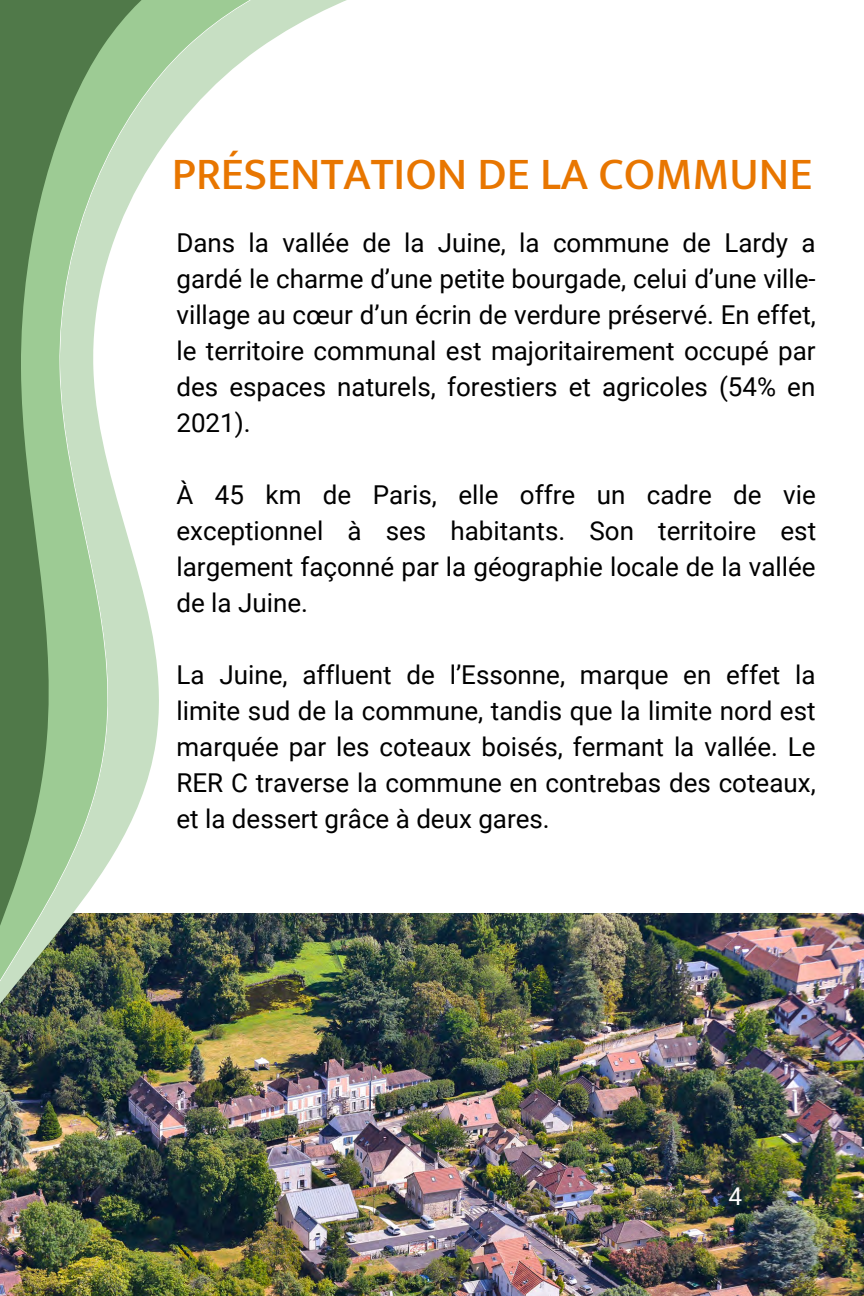
<style>
.page{position:relative;width:864px;height:1296px;background:#fff}
.page>*{position:absolute;margin:0;border:0;box-sizing:border-box;transform-origin:0 0}
.t1{font:500 45.4px "Mukta";color:#e87600}
.t2{font:26px/36px "Roboto";color:#000;text-align:justify}
.t3{font:24.5px "Roboto";color:#fff}
</style>
<div class="page">
<img style="left:0;top:914px;width:864px;height:382px">
<svg style="left:0;top:0;width:413px;height:1087px"></svg>
<svg style="left:0;top:0;width:303px;height:1084px"></svg>
<svg style="left:0;top:0;width:178px;height:1082px"></svg>
<p class="t1" style="left:172px;top:146px;width:642px">PRÉSENTATION DE LA COMMUNE</p>
<p class="t2" style="left:176px;top:225px;width:641px">Dans la vallée de la Juine, la commune de Lardy a gardé le charme d’une petite bourgade, celui d’une ville&shy;village au cœur d’un écrin de verdure préservé. En effet, le territoire communal est majoritairement occupé par des espaces naturels, forestiers et agricoles (54% en 2021).</p>
<p class="t2" style="left:176px;top:477px;width:641px">À 45 km de Paris, elle offre un cadre de vie exceptionnel à ses habitants. Son territoire est largement façonné par la géographie locale de la vallée de la Juine.</p>
<p class="t2" style="left:176px;top:657px;width:641px">La Juine, affluent de l’Essonne, marque en effet la limite sud de la commune, tandis que la limite nord est marquée par les coteaux boisés, fermant la vallée. Le RER C traverse la commune en contrebas des coteaux, et la dessert grâce à deux gares.</p>
<p class="t3" style="left:729px;top:1183px;width:15px">4</p>
</div>
